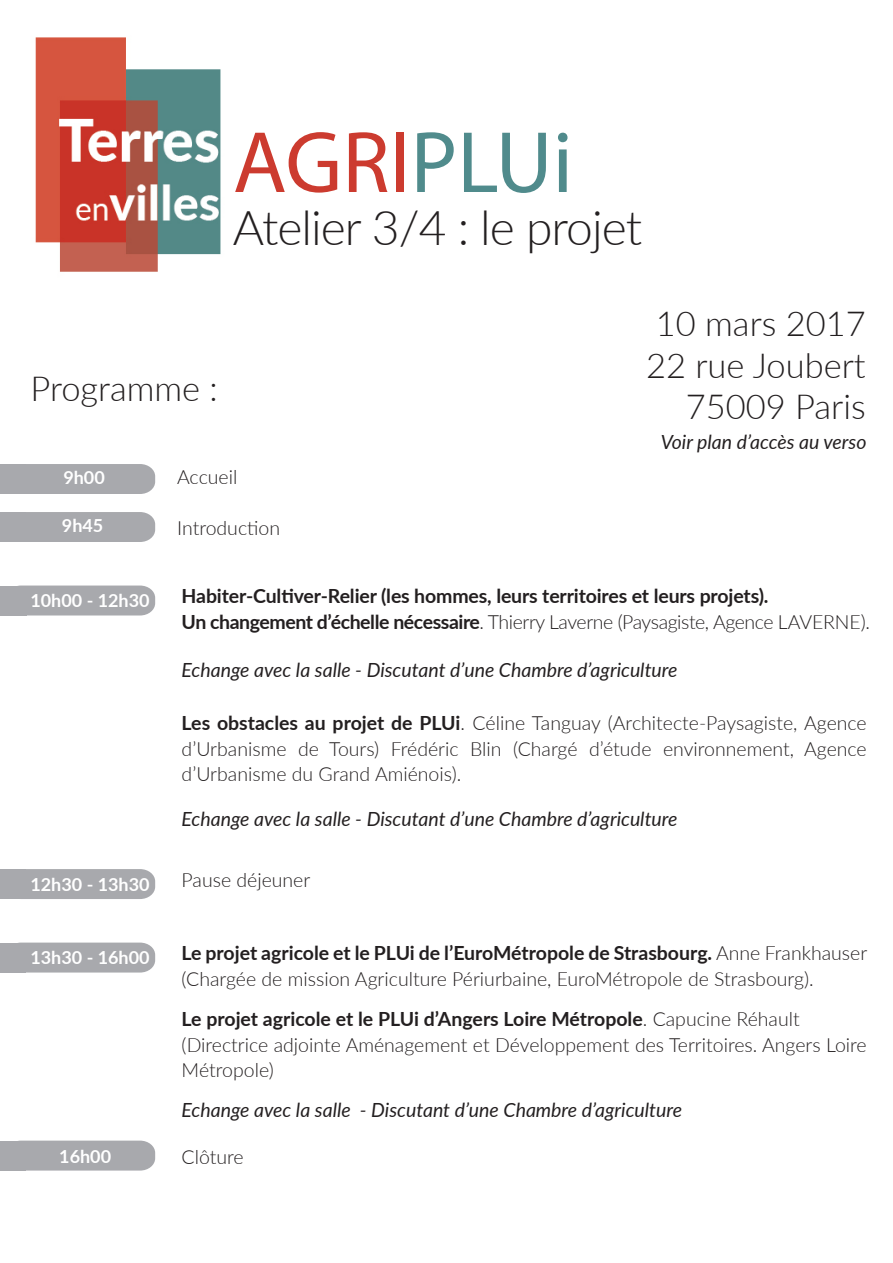
<style>
.page{position:relative;width:893px;height:1263px;background:#fff}
.page>*{position:absolute;margin:0;border:0;box-sizing:border-box;transform-origin:0 0}
.t1{font:87.9px "Myriad Pro";color:#cc3b2f}
.t2{font:300 48px "Lato";letter-spacing:-.02em;color:#231f20}
.t3{font:300 34.5px/41.4px "Lato";color:#231f20;text-align:right}
.t4{font:300 19.5px/25.5px "Lato";color:#231f20}
.t5{font:italic 19.5px "Lato";color:#231f20}
.t6{font:700 19.5px/25.5px "Lato";letter-spacing:-.005em;color:#231f20}
.t7{font:700 18px "Lato";color:#fff}
.s1{color:#508b8c}
.s2{font-weight:300}
.s3{font-weight:700}
</style>
<div class="page">
<img style="left:35px;top:37px;width:186px;height:235px">
<div style="left:0;top:585px;width:26px;height:30px;background:#a8a9ad"></div>
<div style="left:6px;top:585px;width:149px;height:30px;background:#a8a9ad"></div>
<div style="left:0;top:464px;width:26px;height:30px;background:#a8a9ad"></div>
<div style="left:26px;top:464px;width:129px;height:30px;background:#a8a9ad"></div>
<div style="left:0;top:512px;width:26px;height:30px;background:#a8a9ad"></div>
<div style="left:26px;top:512px;width:129px;height:30px;background:#a8a9ad"></div>
<div style="left:0;top:869px;width:26px;height:30px;background:#a8a9ad"></div>
<div style="left:26px;top:869px;width:129px;height:30px;background:#a8a9ad"></div>
<div style="left:0;top:942px;width:26px;height:30px;background:#a8a9ad"></div>
<div style="left:6px;top:942px;width:149px;height:30px;background:#a8a9ad"></div>
<div style="left:26px;top:1140px;width:129px;height:30px;background:#a8a9ad"></div>
<div style="left:0;top:1140px;width:26px;height:30px;background:#a8a9ad"></div>
<h1 class="t1" style="left:233px;top:108px;width:342px">AGRI<span class="s1">PLUi</span></h1>
<h2 class="t2" style="left:233px;top:194px;width:411px">Atelier 3/4 : le projet</h2>
<h3 class="t3" style="left:31px;top:366px;width:189px">Programme :</h3>
<h3 class="t3" style="left:646px;top:302px;width:221px">10 mars 2017<br>22 rue Joubert<br>75009 Paris</h3>
<p class="t5" style="left:661px;top:428px;width:207px">Voir plan d’accès au verso</p>
<p class="t7" style="left:63px;top:464px;width:43px">9h00</p>
<p class="t7" style="left:62px;top:512px;width:43px">9h45</p>
<p class="t4" style="left:177px;top:464px;width:62px">Accueil</p>
<p class="t4" style="left:177px;top:515px;width:105px">Introduction</p>
<p class="t7" style="left:30px;top:587px;width:121px">10h00 - 12h30</p>
<p class="t6" style="left:182px;top:582px;width:690px">Habiter-Cultiver-Relier (les hommes, leurs territoires et leurs projets).<br>Un changement d’échelle nécessaire<span class="s2">. Thierry Laverne (Paysagiste, Agence LAVERNE).</span></p>
<p class="t5" style="left:182px;top:656px;width:497px">Echange avec la salle - Discutant d’une Chambre d’agriculture</p>
<p class="t4" style="left:182px;top:709px;width:687px;text-align:justify"><span class="s3">Les obstacles au projet de PLUi</span>. Céline Tanguay (Architecte-Paysagiste, Agence d’Urbanisme de Tours) Frédéric Blin (Chargé d’étude environnement, Agence d’Urbanisme du Grand Amiénois).</p>
<p class="t5" style="left:182px;top:804px;width:497px">Echange avec la salle - Discutant d’une Chambre d’agriculture</p>
<p class="t7" style="left:30px;top:871px;width:121px">12h30 - 13h30</p>
<p class="t4" style="left:182px;top:866px;width:130px">Pause déjeuner</p>
<p class="t7" style="left:30px;top:944px;width:121px">13h30 - 16h00</p>
<p class="t4" style="left:182px;top:940px;width:687px"><span class="s3">Le projet agricole et le PLUi de l’EuroMétropole de Strasbourg.</span> Anne Frankhauser (Chargée de mission Agriculture Périurbaine, EuroMétropole de Strasbourg).</p>
<p class="t4" style="left:182px;top:1006px;width:687px"><span class="s3">Le projet agricole et le PLUi d’Angers Loire Métropole</span>. Capucine Réhault (Directrice adjointe Aménagement et Développement des Territoires. Angers Loire<br>Métropole)</p>
<p class="t5" style="left:182px;top:1095px;width:502px">Echange avec la salle - Discutant d’une Chambre d’agriculture</p>
<p class="t7" style="left:59px;top:1143px;width:53px">16h00</p>
<p class="t4" style="left:182px;top:1144px;width:64px">Clôture</p>
</div>
